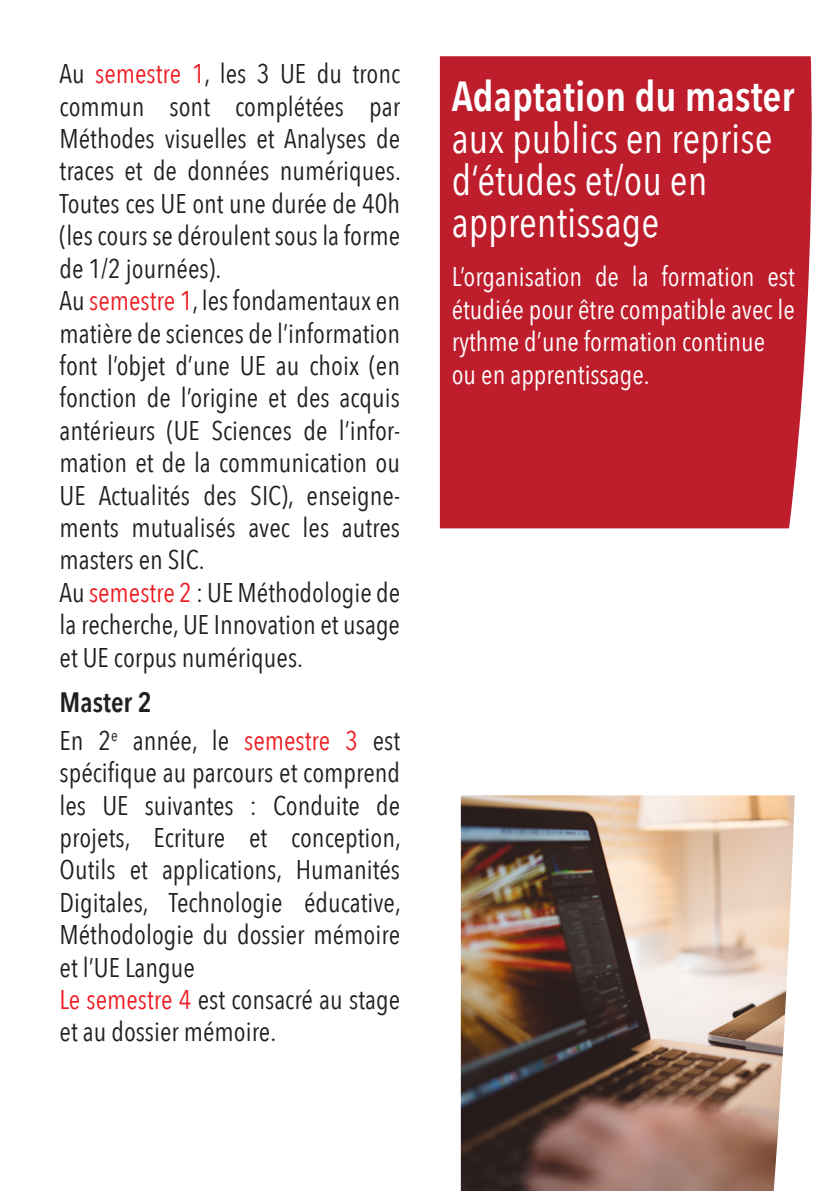
<style>
.page{position:relative;width:840px;height:1191px;background:#fff}
.page>*{position:absolute;margin:0;border:0;box-sizing:border-box;transform-origin:0 0}
.t1{font:42px/42px "Avenir Next Condensed";color:#fff}
.t2{font:600 42px "Avenir Next Condensed";color:#fff}
.t3{font:600 28px "Avenir Next Condensed";color:#231f20}
.t4{font:27px/32.4px "Avenir Next Condensed";color:#231f20;text-align:justify}
.t5{font:27px/32.4px "Avenir Next Condensed";color:#fff;text-align:justify}
.s1{color:#ee1d23}
</style>
<div class="page">
<div style="left:439px;top:56px;width:373px;height:472px;background:#be1d2c"></div>
<img style="left:460px;top:795px;width:334px;height:396px">
<p class="t4" style="left:60px;top:56px;width:342px">Au <span class="s1">semestre 1</span>, les 3 UE du tronc commun sont complétées par Méthodes visuelles et Analyses de traces et de données numériques.<br>Toutes ces UE ont une durée de 40h (les cours se déroulent sous la forme de 1/2 journées).</p>
<p class="t4" style="left:60px;top:283px;width:342px">Au <span class="s1">semestre 1</span>, les fondamentaux en matière de sciences de l’information font l’objet d’une UE au choix (en fonction de l’origine et des acquis antérieurs (UE Sciences de l’infor&shy;mation et de la communication ou UE Actualités des SIC), enseigne&shy;ments mutualisés avec les autres masters en SIC.</p>
<p class="t4" style="left:60px;top:575px;width:342px">Au <span class="s1">semestre 2</span> : UE Méthodologie de la recherche, UE Innovation et usage et UE corpus numériques.</p>
<p class="t3" style="left:60px;top:677px;width:94px">Master 2</p>
<p class="t4" style="left:60px;top:722px;width:342px">En 2<sup>e</sup> année, le <span class="s1">semestre 3</span> est spécifique au parcours et comprend les UE suivantes : Conduite de projets, Ecriture et conception, Outils et applications, Humanités Digitales, Technologie éducative, Méthodologie du dossier mémoire et l’UE Langue</p>
<p class="t4" style="left:60px;top:982px;width:342px"><span class="s1">Le semestre 4</span> est consacré au stage et au dossier mémoire.</p>
<p class="t2" style="left:451px;top:60px;width:344px">Adaptation du master</p>
<p class="t1" style="left:451px;top:115px;width:322px">aux publics en reprise d‘études et/ou en apprentissage</p>
<p class="t5" style="left:451px;top:259px;width:344px">L’organisation de la formation est étudiée pour être compatible avec le rythme d’une formation continue</p>
<p class="t5" style="left:451px;top:357px;width:199px">ou en apprentissage.</p>
</div>
